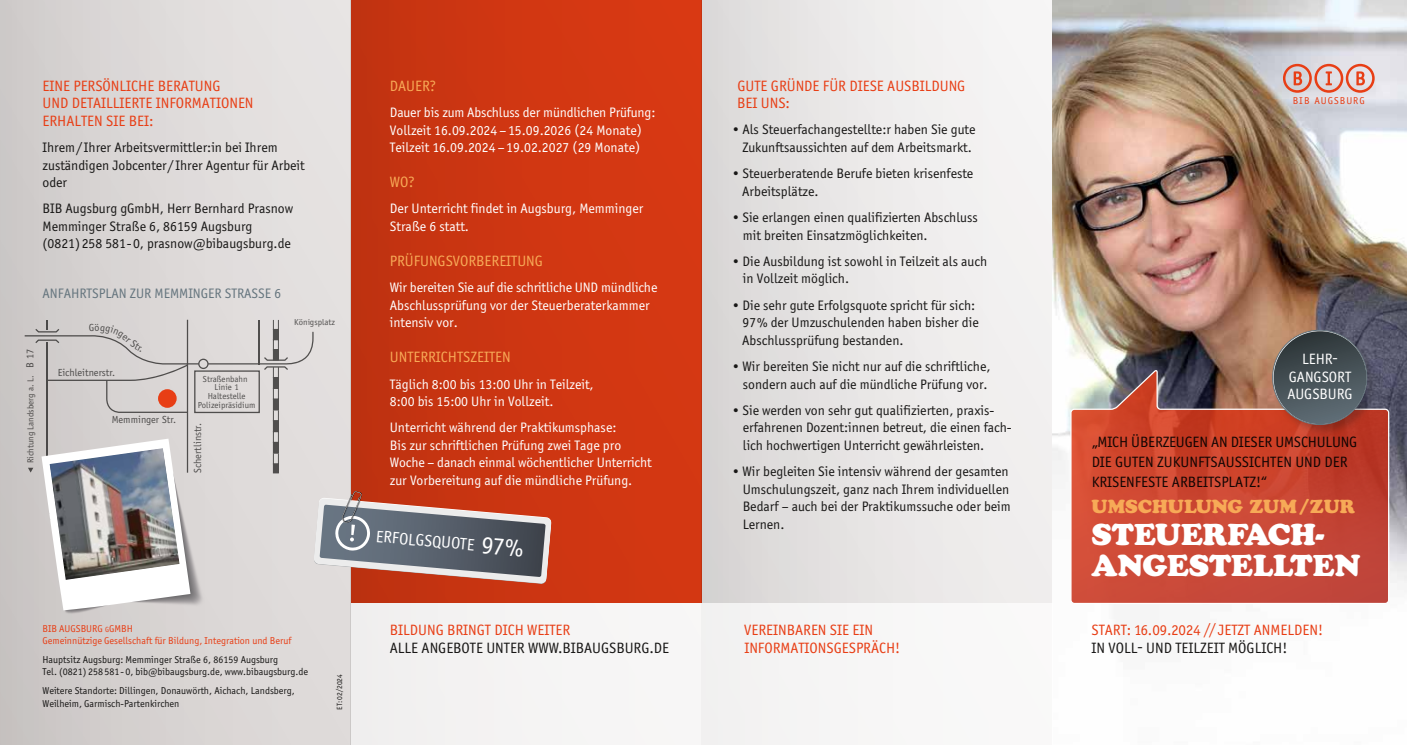
<style>
.page{position:relative;width:1407px;height:745px;background:#fff}
.page>*{position:absolute;margin:0;border:0;box-sizing:border-box;transform-origin:0 0}
.t1{font:30px/31.2px "Cooper Black LT Pro";color:#fff}
.t2{font:18.75px "Cooper Black LT Pro";color:#f7aa57}
.t3{font:16.62px "Officina Sans";color:#fff}
.t4{font:15px/17.5px "Officina Sans ITC Pro";color:#e83e15}
.t5{font:15px/20px "Officina Sans ITC Pro";color:#181716}
.t6{font:15px "Officina Sans ITC Pro";color:#f7aa57}
.t7{font:15px/17.5px "Officina Sans ITC Pro";color:#fff;text-align:center}
.t8{font:13.75px/17.5px "Officina Sans ITC Pro";color:#181716}
.t9{font:13.75px/17.5px "Officina Sans ITC Pro";color:#fff}
.t10{font:13.75px "Officina Sans ITC Pro";color:#65757e}
.t11{font:10.25px "Officina Sans";color:#181716}
.t12{font:10px/12.5px "Officina Sans ITC Pro";color:#181716}
.t13{font:10px/12.5px "Officina Sans ITC Pro";color:#e83e15}
.t14{font:10px "Officina Sans";letter-spacing:.1em;color:#e83e15}
.t15{font:8.75px/8.8px "Officina Sans";color:#181716;text-align:center}
.t16{font:7.5px "Officina Sans ITC Pro";color:#181716}
.s1{font-size:7.5px}
.s2{font-size:24.88px}
</style>
<div class="page">
<div style="left:702px;top:0;width:354px;height:744px;background:linear-gradient(to right,#dbd8d8,#f7f6f5)"></div>
<div style="left:0;top:0;width:344px;height:744px;background:linear-gradient(to right,#cdc9c8,#e7e3e2)"></div>
<img style="left:1052px;top:0;width:355px;height:744px">
<svg style="left:1283px;top:64px;width:91px;height:29px;background:#dfa9a0"></svg>
<div style="left:273px;top:463px;width:6px;height:10px;border:1px solid #181716"></div>
<svg style="left:25px;top:319px;width:289px;height:153px;background:#d1cdcc"></svg>
<div style="left:158px;top:389px;width:19px;height:18px;background:#e83e15;border-radius:50%"></div>
<svg style="left:41px;top:438px;width:164px;height:176px"></svg>
<img style="left:50px;top:448px;width:129px;height:131px">
<div style="left:351px;top:0;width:351px;height:602px;background:linear-gradient(to right,#c13311,#d93913)"></div>
<svg style="left:1069px;top:370px;width:321px;height:234px;background:#c44f3e"></svg>
<div style="left:351px;top:602px;width:701px;height:142px;background:#f6f5f5"></div>
<svg style="left:314px;top:490px;width:237px;height:93px;background:#937572"></svg>
<div style="left:1270px;top:328px;width:109px;height:108px;background:#181716;opacity:.25"></div>
<div style="left:1273px;top:331px;width:93px;height:93px;background:linear-gradient(to bottom,#30383a,#5f6d76);border-radius:46px"></div>
<svg style="left:95px;top:323px;width:47px;height:29px"></svg>
<p class="t4" style="left:43px;top:77px;width:212px">EINE PERSÖNLICHE BERATUNG<br>UND DETAILLIERTE INFORMATIONEN<br>ERHALTEN SIE BEI:</p>
<p class="t8" style="left:43px;top:138px;width:264px">Ihrem/Ihrer Arbeitsvermittler:in bei Ihrem zuständigen Jobcenter/Ihrer Agentur für Arbeit oder</p>
<p class="t8" style="left:43px;top:200px;width:252px">BIB Augsburg gGmbH, Herr Bernhard Prasnow<br>Memminger Straße 6, 86159 Augsburg (0821)258 581-0, prasnow@bibaugsburg.de</p>
<p class="t10" style="left:43px;top:285px;width:240px">ANFAHRTSPLAN ZUR MEMMINGER STRASSE 6</p>
<p class="t11" style="left:24px;top:368px;width:21px;rotate:-90deg">B 17</p>
<p class="t15" style="left:26px;top:463px;width:89px;rotate:-90deg">Richtung Landsberg a. L.</p>
<p class="t11" style="left:89px;top:321px;width:7px">G</p>
<p class="t11" style="left:58px;top:366px;width:59px">Eichleitnerstr.</p>
<p class="t11" style="left:112px;top:413px;width:66px">Memminger Str.</p>
<p class="t15" style="left:198px;top:374px;width:59px">Straßenbahn<br>Linie 1<br>Haltestelle<br>Polizeipräsidium</p>
<p class="t11" style="left:192px;top:472px;width:51px;rotate:-90deg">Schertlinstr.</p>
<p class="t15" style="left:294px;top:318px;width:42px">Königsplatz</p>
<p class="t13" style="left:43px;top:621px;width:250px">BIB AUGSBURG <span class="s1">G</span>GMBH<br>Gemeinnützige Gesellschaft für Bildung, Integration und Beruf</p>
<p class="t12" style="left:43px;top:652px;width:267px">Hauptsitz Augsburg: Memminger Straße 6, 86159 Augsburg<br>Tel. (0821) 258 581- 0, bib@bibaugsburg.de, www.bibaugsburg.de</p>
<p class="t12" style="left:43px;top:684px;width:254px">Weitere Standorte: Dillingen, Donauwörth, Aichach, Landsberg,<br>Weilheim, Garmisch-Partenkirchen</p>
<p class="t16" style="left:335px;top:709px;width:37px;rotate:-90deg">ET: 02/2024</p>
<p class="t4" style="left:737px;top:77px;width:230px">GUTE GRÜNDE FÜR DIESE AUSBILDUNG<br>BEI UNS:</p>
<p class="t8" style="left:732px;top:121px;width:245px;text-align:center">• Als Steuerfachangestellte:r haben Sie gute<br>Zukunftsaussichten auf dem Arbeitsmarkt.</p>
<p class="t8" style="left:742px;top:165px;width:233px;text-indent:-10px">• Steuerberatende Berufe bieten krisenfeste<br>Arbeitsplätze.</p>
<p class="t8" style="left:743px;top:208px;width:236px;text-indent:-10px">• Sie erlangen einen qualifizierten Abschluss mit breiten Einsatzmöglichkeiten.</p>
<p class="t8" style="left:743px;top:252px;width:246px;text-indent:-11px">• Die Ausbildung ist sowohl in Teilzeit als auch in Vollzeit möglich.</p>
<p class="t8" style="left:742px;top:296px;width:238px;text-indent:-10px">• Die sehr gute Erfolgsquote spricht für sich:<br>97% der Umzuschulenden haben bisher die<br>Abschlussprüfung bestanden.</p>
<p class="t8" style="left:732px;top:357px;width:259px;text-align:center">• Wir bereiten Sie nicht nur auf die schriftliche, sondern auch auf die mündliche Prüfung vor.</p>
<p class="t8" style="left:743px;top:401px;width:270px;text-indent:-10px">• Sie werden von sehr gut qualifizierten, praxis&shy;erfahrenen Dozent:innen betreut, die einen fach&shy;lich hochwertigen Unterricht gewährleisten.</p>
<p class="t8" style="left:743px;top:462px;width:270px;text-indent:-10px">• Wir begleiten Sie intensiv während der gesamten Umschulungszeit, ganz nach Ihrem individuellen Bedarf – auch bei der Praktikumssuche oder beim Lernen.</p>
<p class="t6" style="left:390px;top:77px;width:48px">DAUER?</p>
<p class="t9" style="left:390px;top:103px;width:267px">Dauer bis zum Abschluss der mündlichen Prüfung:<br>Vollzeit 16.09.2024 –15.09.2026 (24 Monate)<br>Teilzeit 16.09.2024 –19.02.2027 (29 Monate)</p>
<p class="t6" style="left:390px;top:173px;width:27px">WO?</p>
<p class="t9" style="left:390px;top:200px;width:255px">Der Unterricht findet in Augsburg, Memminger<br>Straße 6 statt.</p>
<p class="t6" style="left:390px;top:252px;width:155px">PRÜFUNGSVORBEREITUNG</p>
<p class="t9" style="left:390px;top:278px;width:269px">Wir bereiten Sie auf die schritliche UND mündliche<br>Abschlussprüfung vor der Steuerberaterkammer intensiv vor.</p>
<p class="t6" style="left:390px;top:348px;width:122px">UNTERRICHTSZEITEN</p>
<p class="t9" style="left:390px;top:375px;width:205px">Täglich 8:00 bis 13:00 Uhr in Teilzeit,<br>8:00 bis 15:00 Uhr in Vollzeit.</p>
<p class="t9" style="left:390px;top:418px;width:263px">Unterricht während der Praktikumsphase:<br>Bis zur schriftlichen Prüfung zwei Tage pro Woche – danach einmal wöchentlicher Unterricht zur Vorbereitung auf die mündliche Prüfung.</p>
<p class="t5" style="left:1091px;top:432px;width:267px">„MICH ÜBERZEUGEN AN DIESER UMSCHULUNG<br>DIE GUTEN ZUKUNFTSAUSSICHTEN UND DER<br>KRISENFESTE ARBEITSPLATZ!“</p>
<h2 class="t2" style="left:1091px;top:495px;width:265px">UMSCHULUNG ZUM /ZUR</h2>
<h1 class="t1" style="left:1091px;top:519px;width:271px">STEUERFACH-<br>ANGESTELLTEN</h1>
<p class="t14" style="left:1292px;top:95px;width:74px">BIB AUGSBURG</p>
<p class="t7" style="left:1287px;top:350px;width:67px">LEHR-<br>GANGSORT<br>AUGSBURG</p>
<p class="t3" style="left:377px;top:526px;width:150px;rotate:5deg">ERFOLGSQUOTE <span class="s2">97%</span></p>
<p class="t4" style="left:390px;top:621px;width:182px">BILDUNG BRINGT DICH WEITER</p>
<p class="t5" style="left:390px;top:637px;width:281px">ALLE ANGEBOTE UNTER WWW.BIBAUGSBURG.DE</p>
<p class="t4" style="left:744px;top:621px;width:157px">VEREINBAREN SIE EIN<br>INFORMATIONSGESPRÄCH!</p>
<p class="t4" style="left:1091px;top:621px;width:233px">START: 16.09.2024 // JETZT ANMELDEN!</p>
<p class="t5" style="left:1091px;top:637px;width:197px">IN VOLL- UND TEILZEIT MÖGLICH!</p>
</div>
